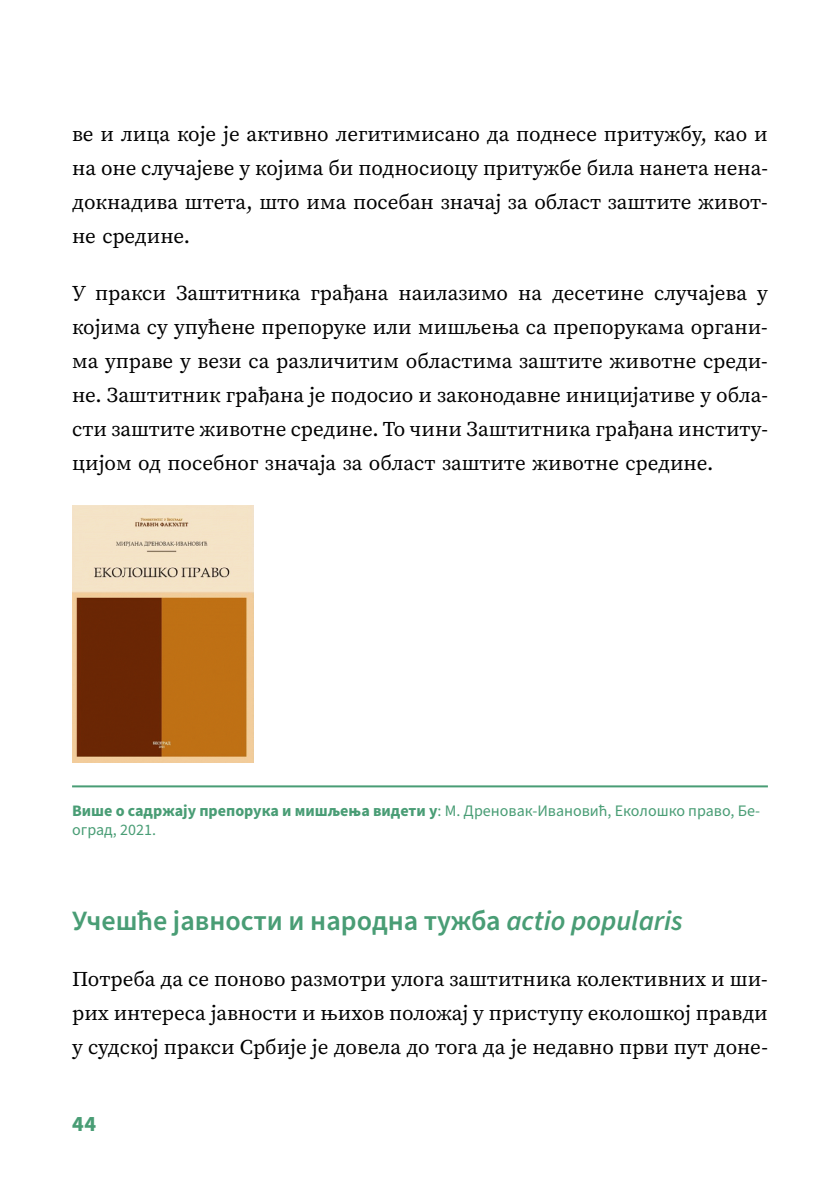
<style>
.page{position:relative;width:840px;height:1191px;background:#fff}
.page>*{position:absolute;margin:0;border:0;box-sizing:border-box;transform-origin:0 0}
.t1{font:600 28px "Source Sans Pro";color:#499d75}
.t2{font:700 22px "Source Sans Pro";color:#499d75}
.t3{font:21px/34px "Source Serif Pro";color:#000;text-align:justify}
.t4{font:16px/19.2px "Source Sans Pro";color:#499d75}
.s1{font-weight:700}
.s2{font-style:italic}
</style>
<div class="page">
<hr style="left:72px;top:785px;width:695px;height:2px;background:#499d75">
<img style="left:72px;top:506px;width:181px;height:257px">
<p class="t3" style="left:72px;top:117px;width:697px">ве и лица које је активно легитимисано да поднесе притужбу, као и на оне случајеве у којима би подносиоцу притужбе била нанета нена&shy;докнадива штета, што има посебан значај за област заштите живот&shy;не средине.</p>
<p class="t3" style="left:72px;top:275px;width:697px">У пракси Заштитника грађана наилазимо на десетине случајева у којима су упућене препоруке или мишљења са препорукама органи&shy;ма управе у вези са различитим областима заштите животне среди&shy;не. Заштитник грађана је подосио и законодавне иницијативе у обла&shy;сти заштите животне средине. То чини Заштитника грађана институ&shy;цијом од посебног значаја за област заштите животне средине.</p>
<p class="t4" style="left:72px;top:801px;width:689px"><span class="s1">Више о садржају препорука и мишљења видети у</span>: М. Дреновак-Ивановић, Еколошко право, Бе&shy;оград, 2021.</p>
<h1 class="t1" style="left:72px;top:901px;width:612px">Учешће јавности и народна тужба <span class="s2">actio popularis</span></h1>
<p class="t3" style="left:72px;top:962px;width:697px">Потреба да се поново размотри улога заштитника колективних и ши&shy;рих интереса јавности и њихов положај у приступу еколошкој правди у судској пракси Србије је довела до тога да је недавно први пут доне-</p>
<p class="t2" style="left:72px;top:1109px;width:26px">44</p>
</div>
